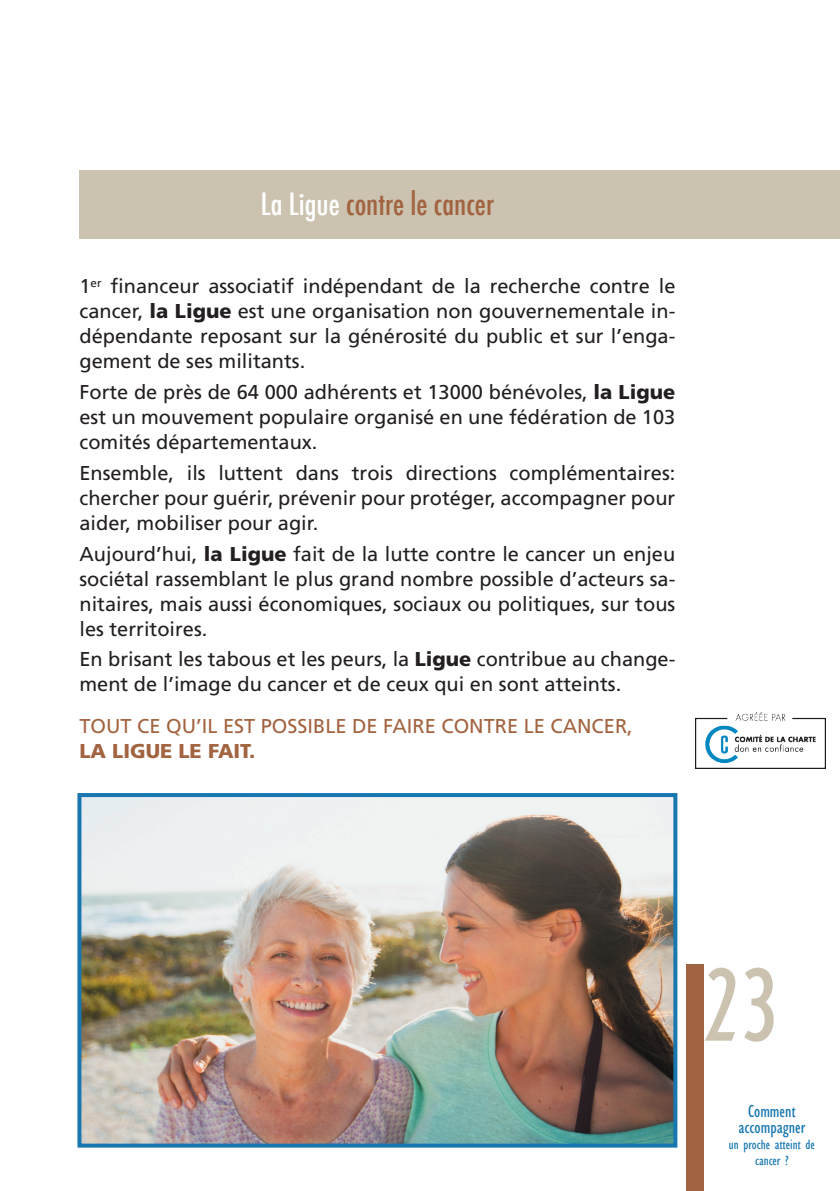
<style>
.page{position:relative;width:840px;height:1191px;background:#fff}
.page>*{position:absolute;margin:0;border:0;box-sizing:border-box;transform-origin:0 0}
.t1{font:300 condensed 100px "AT Erbar";color:#cbc2b0}
.t2{font:500 condensed 30px "Futura";color:#a26340}
.t3{font:20px/25px "Frutiger";color:#231f20;text-align:justify}
.t4{font:20px "Frutiger";color:#a26340}
.t5{font:900 20px "Frutiger";color:#a26340}
.t6{font:condensed 18px/16px "Gill Sans";color:#1877b0;text-align:center}
.t7{font:condensed 14px/16px "Gill Sans";color:#1877b0;text-align:center}
.s1{color:#fff}
.s2{font-weight:900}
</style>
<div class="page">
<div style="left:79px;top:170px;width:760px;height:68px;background:#cbc2b0"></div>
<img style="left:695px;top:713px;width:130px;height:56px">
<div style="left:686px;top:964px;width:17px;height:227px;background:#a26340"></div>
<img style="left:82px;top:798px;width:590px;height:344px">
<div style="left:77px;top:793px;width:600px;height:354px;border:4px solid #1877b0"></div>
<h2 class="t2" style="left:261px;top:185px;width:234px"><span class="s1">La Ligue</span> contre le cancer</h2>
<p class="t3" style="left:79px;top:274px;width:597px">1<sup>er</sup> financeur associatif indépendant de la recherche contre le cancer, <span class="s2">la Ligue</span> est une organisation non gouvernementale in&shy;dépendante reposant sur la générosité du public et sur l’enga&shy;gement de ses militants.</p>
<p class="t3" style="left:79px;top:379px;width:597px">Forte de près de 64 000 adhérents et 13000 bénévoles, <span class="s2">la Ligue </span>est un mouvement populaire organisé en une fédération de 103 comités départementaux.</p>
<p class="t3" style="left:79px;top:460px;width:597px">Ensemble, ils luttent dans trois directions complémentaires: chercher pour guérir, prévenir pour protéger, accompagner pour aider, mobiliser pour agir.</p>
<p class="t3" style="left:79px;top:541px;width:597px">Aujourd’hui, <span class="s2">la Ligue</span> fait de la lutte contre le cancer un enjeu sociétal rassemblant le plus grand nombre possible d’acteurs sa&shy;nitaires, mais aussi économiques, sociaux ou politiques, sur tous les territoires.</p>
<p class="t3" style="left:79px;top:646px;width:597px">En brisant les tabous et les peurs, la <span class="s2">Ligue</span> contribue au change&shy;ment de l’image du cancer et de ceux qui en sont atteints.</p>
<p class="t4" style="left:79px;top:714px;width:554px">TOUT CE QU’IL EST POSSIBLE DE FAIRE CONTRE LE CANCER,</p>
<p class="t5" style="left:79px;top:739px;width:177px">LA LIGUE LE FAIT.</p>
<h1 class="t1" style="left:703px;top:944px;width:75px">23</h1>
<p class="t6" style="left:738px;top:1103px;width:68px">Comment accompagner</p>
<p class="t7" style="left:728px;top:1136px;width:87px">un proche atteint de cancer ?</p>
</div>
